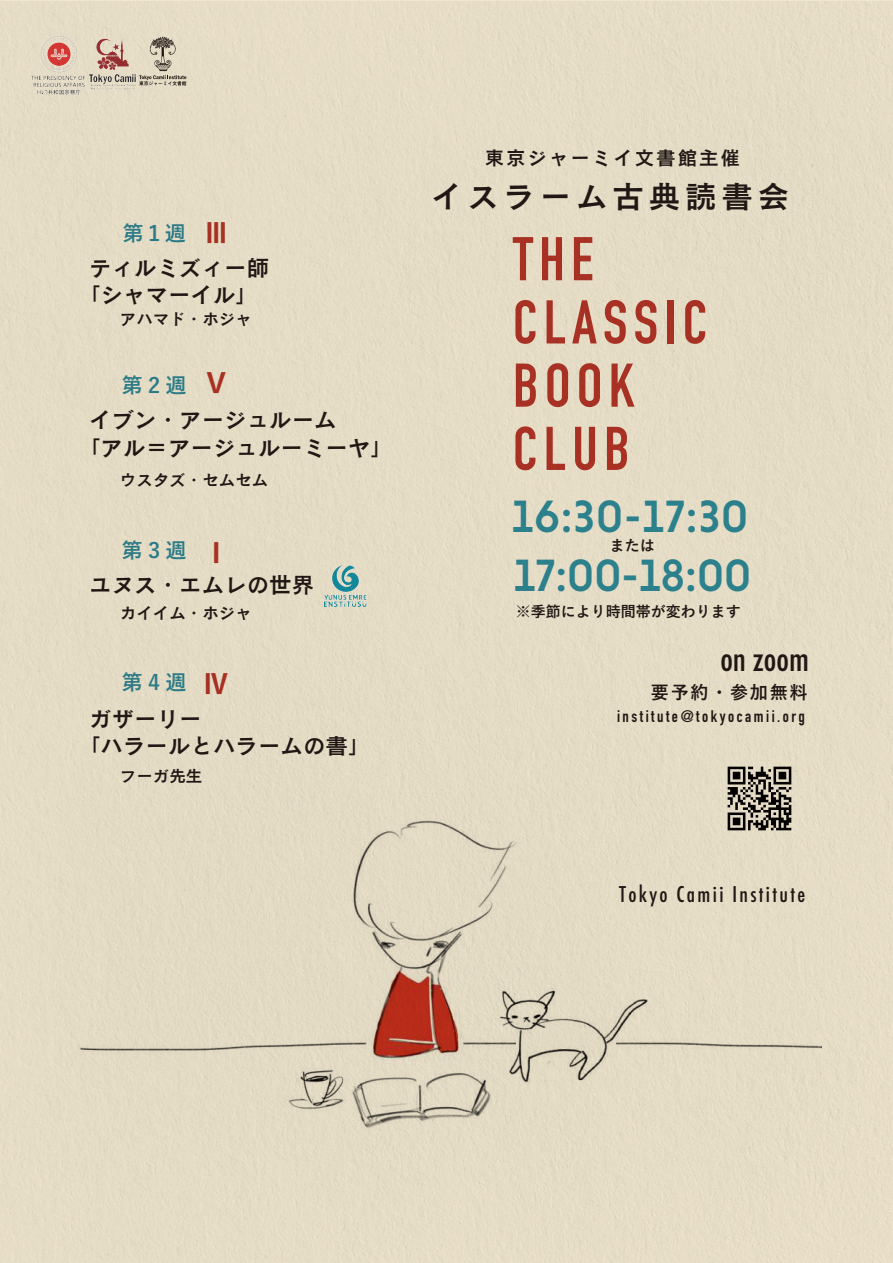
<style>
.page{position:relative;width:893px;height:1263px;background:#fff}
.page>*{position:absolute;margin:0;border:0;box-sizing:border-box;transform-origin:0 0}
.t1{font:700 60.6px/63.2px "DIN Condensed";letter-spacing:.1em;color:#b03426}
.t2{font:46.05px "Niveau Grotesk Medium Small Caps";letter-spacing:.015em;color:#2e8793}
.t3{font:500 condensed 32.7px "Futura";color:#231916}
.t4{font:31.5px "Cezanne Pro DB";letter-spacing:.155em;color:#231916}
.t5{font:700 27px "Koz Go Pro";color:#b03426}
.t6{font:22.5px/27px "Cezanne Pro DB";color:#231916}
.t7{font:500 condensed 21.15px "Futura";letter-spacing:.11em;color:#231916}
.t8{font:700 21px "Yu Go";letter-spacing:.25em;color:#2f828e}
.t9{font:19.5px "Cezanne Pro DB";letter-spacing:.1em;color:#231916}
.t10{font:700 18px "Yu Go";letter-spacing:.1em;color:#231916}
.t11{font:16.5px "Cezanne Pro DB";color:#231916}
.t12{font:700 16.5px "DIN Condensed";letter-spacing:.15em;color:#231916}
.t13{font:700 15px "Yu Go";color:#231916}
.s1{font-family:"Koz Go Pro";font-size:27px;color:#b03426}
</style>
<div class="page">
<div style="left:0;top:1px;width:893px;height:1262px;background:#e5dcc6"></div>
<p class="t8" style="left:123px;top:222px;width:64px">第１週</p>
<p class="t5" style="left:203px;top:216px;width:28px">Ⅲ</p>
<p class="t6" style="left:78px;top:253px;width:193px;text-align:center">ティルミズィー師「シャマーイル」</p>
<p class="t11" style="left:120px;top:308px;width:133px">アハマド・ホジャ</p>
<p class="t8" style="left:122px;top:373px;width:66px">第2週</p>
<p class="t5" style="left:203px;top:365px;width:28px">Ⅴ</p>
<p class="t6" style="left:78px;top:404px;width:317px;line-height:28.5px;text-indent:11px">イブン・アージュルーム<br>「アル＝アージュルーミーヤ」</p>
<p class="t11" style="left:120px;top:469px;width:150px">ウスタズ・セムセム</p>
<p class="t8" style="left:122px;top:539px;width:109px">第3週 <span class="s1">Ⅰ</span></p>
<p class="t6" style="left:89px;top:571px;width:227px">ユヌス・エムレの世界</p>
<p class="t11" style="left:120px;top:603px;width:133px">カイイム・ホジャ</p>
<p class="t8" style="left:122px;top:670px;width:66px">第4週</p>
<p class="t5" style="left:203px;top:667px;width:28px">Ⅳ</p>
<p class="t6" style="left:78px;top:704px;width:294px;text-indent:11px">ガザーリー<br>「ハラールとハラームの書」</p>
<p class="t11" style="left:120px;top:765px;width:84px">フーガ先生</p>
<p class="t9" style="left:485px;top:145px;width:257px">東京ジャーミイ文書館主催</p>
<h3 class="t4" style="left:431px;top:176px;width:360px">イスラーム古典読書会</h3>
<h1 class="t1" style="left:513px;top:227px;width:196px">THE<br>CLASSIC<br>BOOK<br>CLUB</h1>
<h2 class="t2" style="left:512px;top:490px;width:238px">16:30-17:30</h2>
<p class="t13" style="left:610px;top:537px;width:46px">または</p>
<h2 class="t2" style="left:514px;top:549px;width:239px">17:00-18:00</h2>
<p class="t13" style="left:516px;top:603px;width:226px">※季節により時間帯が変わります</p>
<h3 class="t3" style="left:720px;top:638px;width:90px">on zoom</h3>
<p class="t12" style="left:617px;top:705px;width:189px">institute@tokyocamii.org</p>
<p class="t10" style="left:651px;top:682px;width:158px">要予約・参加無料</p>
<p class="t7" style="left:619px;top:880px;width:188px">Tokyo Camii Institute</p>
</div>
